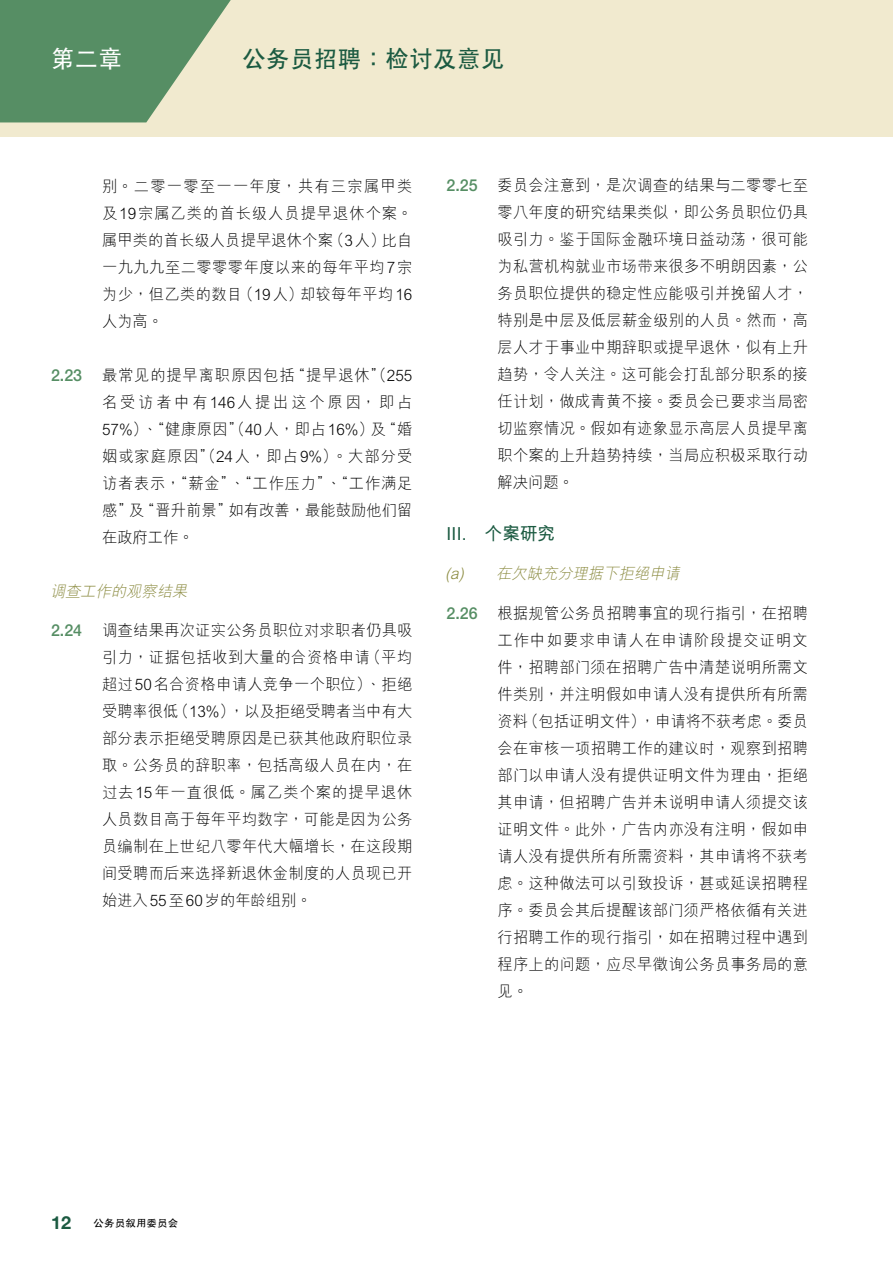
<style>
.page{position:relative;width:893px;height:1263px;background:#fff}
.page>*{position:absolute;margin:0;border:0;box-sizing:border-box;transform-origin:0 0}
.t1{font:700 24px "C Hei 2 HKS";letter-spacing:.025em;color:#1b5a41}
.t2{font:700 24px "C Hei 2 HKS";color:#fff}
.t3{font:700 18px "M Hei HKS";letter-spacing:.015em;color:#1b5a41}
.t4{font:700 18px "Helvetica Neue";color:#1b5a41}
.t5{font:500 16.5px "Helvetica Neue";color:#568e64}
.t6{font:300 15.75px/27px "M Hei HKS";letter-spacing:.02em;color:#000;text-align:justify}
.t7{font:italic 300 15.75px "M Hei HKS";color:#89893d}
.t8{font:700 10.2px "C Hei 2 HKS";letter-spacing:.01em;color:#000}
</style>
<div class="page">
<div style="left:0;top:0;width:893px;height:136px;background:#f1eacf"></div>
<svg style="left:0;top:0;width:231px;height:122px"></svg>
<h1 class="t2" style="left:51px;top:42px;width:73px">第二章</h1>
<h1 class="t1" style="left:242px;top:42px;width:263px">公務員招聘：檢討及意見</h1>
<p class="t6" style="left:102px;top:172px;width:312px">別。二零一零至一一年度，共有三宗屬甲類及19宗屬乙類的首長級人員提早退休個案。屬甲類的首長級人員提早退休個案（3人）比自一九九九至二零零零年度以來的每年平均7宗為少，但乙類的數目（19人）卻較每年平均16人為高。</p>
<p class="t5" style="left:51px;top:365px;width:33px">2.23</p>
<p class="t6" style="left:102px;top:361px;width:312px">最常見的提早離職原因包括“提早退休”（255名受訪者中有146人提出這個原因，即佔57%）、“健康原因”（40人，即佔16%）及“婚姻或家庭原因”（24人，即佔9%）。大部分受訪者表示，“薪金”、“工作壓力”、“工作滿足感”及“晉升前景”如有改善，最能鼓勵他們留在政府工作。</p>
<p class="t7" style="left:50px;top:580px;width:143px">調查工作的觀察結果</p>
<p class="t5" style="left:51px;top:621px;width:33px">2.24</p>
<p class="t6" style="left:102px;top:616px;width:312px">調查結果再次證實公務員職位對求職者仍具吸引力，證據包括收到大量的合資格申請（平均超過50名合資格申請人競爭一個職位）、拒絕受聘率很低（13%），以及拒絕受聘者當中有大部分表示拒絕受聘原因是已獲其他政府職位錄取。公務員的辭職率，包括高級人員在內，在過去15年一直很低。屬乙類個案的提早退休人員數目高於每年平均數字，可能是因為公務員編制在上世紀八零年代大幅增長，在這段期間受聘而後來選擇新退休金制度的人員現已開始進入55至60歲的年齡組別。</p>
<p class="t5" style="left:446px;top:176px;width:33px">2.25</p>
<p class="t6" style="left:497px;top:172px;width:312px">委員會注意到，是次調查的結果與二零零七至零八年度的研究結果類似，即公務員職位仍具吸引力。鑑於國際金融環境日益動盪，很可能為私營機構就業市場帶來很多不明朗因素，公務員職位提供的穩定性應能吸引並挽留人才，特別是中層及低層薪金級別的人員。然而，高層人才於事業中期辭職或提早退休，似有上升趨勢，令人關注。這可能會打亂部分職系的接任計劃，做成青黃不接。委員會已要求當局密切監察情況。假如有跡象顯示高層人員提早離職個案的上升趨勢持續，當局應積極採取行動解決問題。</p>
<p class="t3" style="left:446px;top:520px;width:110px">III. 個案研究</p>
<p class="t7" style="left:445px;top:562px;width:240px">(a) 在欠缺充分理據下拒絕申請</p>
<p class="t5" style="left:446px;top:603px;width:33px">2.26</p>
<p class="t6" style="left:497px;top:599px;width:312px">根據規管公務員招聘事宜的現行指引，在招聘工作中如要求申請人在申請階段提交證明文件，招聘部門須在招聘廣告中清楚說明所需文件類別，並註明假如申請人沒有提供所有所需資料（包括證明文件），申請將不獲考慮。委員會在審核一項招聘工作的建議時，觀察到招聘部門以申請人沒有提供證明文件為理由，拒絕其申請，但招聘廣告並未說明申請人須提交該證明文件。此外，廣告內亦沒有註明，假如申請人沒有提供所有所需資料，其申請將不獲考慮。這種做法可以引致投訴，甚或延誤招聘程序。委員會其後提醒該部門須嚴格依循有關進行招聘工作的現行指引，如在招聘過程中遇到程序上的問題，應盡早徵詢公務員事務局的意見。</p>
<p class="t4" style="left:51px;top:1211px;width:22px">12</p>
<p class="t8" style="left:94px;top:1215px;width:86px">公務員敍用委員會</p>
</div>
